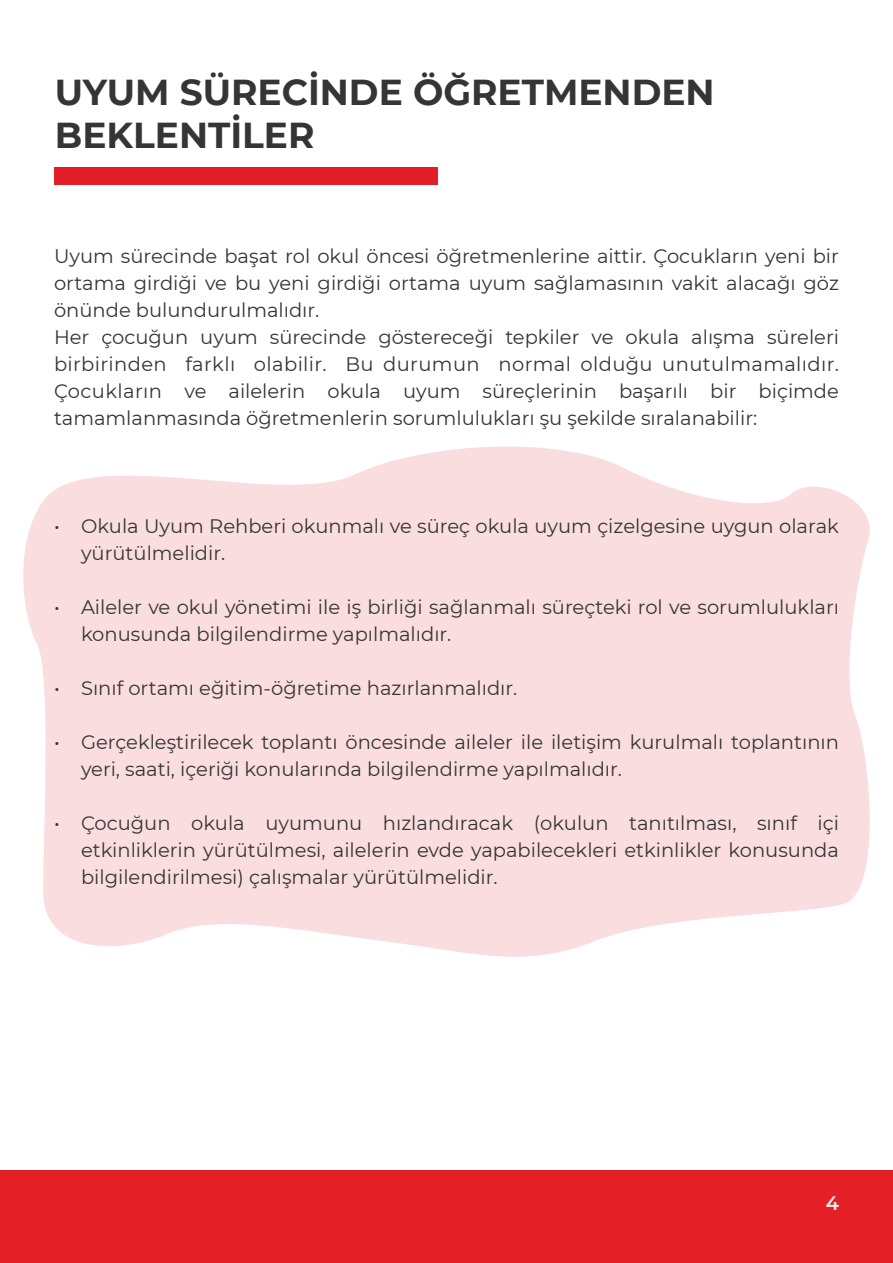
<style>
.page{position:relative;width:893px;height:1263px;background:#fff}
.page>*{position:absolute;margin:0;border:0;box-sizing:border-box;transform-origin:0 0}
.t1{font:700 36px/43.2px "Montserrat";color:#363536}
.t2{font:19.5px/27px "Montserrat";color:#363536}
.t3{font:600 19.5px "Montserrat";color:#ebebeb}
</style>
<div class="page">
<div style="left:54px;top:167px;width:383px;height:18px;background:#e31d26"></div>
<div style="left:0;top:1171px;width:893px;height:92px;background:#e41f25"></div>
<svg style="left:23px;top:446px;width:847px;height:511px;background:#fae1e2"></svg>
<h1 class="t1" style="left:55px;top:69px;width:661px">UYUM SÜRECİNDE ÖĞRETMENDEN<br>BEKLENTİLER</h1>
<p class="t2" style="left:54px;top:242px;width:786px">Uyum sürecinde başat rol okul öncesi öğretmenlerine aittir. Çocukların yeni bir ortama girdiği ve bu yeni girdiği ortama uyum sağlamasının vakit alacağı göz önünde bulundurulmalıdır.<br>Her çocuğun uyum sürecinde göstereceği tepkiler ve okula alışma süreleri birbirinden farklı olabilir. Bu durumun normal olduğu unutulmamalıdır.<br>Çocukların ve ailelerin okula uyum süreçlerinin başarılı bir biçimde tamamlanmasında öğretmenlerin sorumlulukları şu şekilde sıralanabilir:</p>
<p class="t2" style="left:81px;top:513px;width:759px;text-indent:-27px">• Okula Uyum Rehberi okunmalı ve süreç okula uyum çizelgesine uygun olarak yürütülmelidir.</p>
<p class="t2" style="left:81px;top:594px;width:759px;text-indent:-27px">• Aileler ve okul yönetimi ile iş birliği sağlanmalı süreçteki rol ve sorumlulukları konusunda bilgilendirme yapılmalıdır.</p>
<p class="t2" style="left:54px;top:675px;width:465px">• Sınıf ortamı eğitim-öğretime hazırlanmalıdır.</p>
<p class="t2" style="left:81px;top:729px;width:759px;text-indent:-27px">• Gerçekleştirilecek toplantı öncesinde aileler ile iletişim kurulmalı toplantının yeri, saati, içeriği konularında bilgilendirme yapılmalıdır.</p>
<p class="t2" style="left:81px;top:810px;width:759px;text-align:justify;text-indent:-27px">• Çocuğun okula uyumunu hızlandıracak (okulun tanıtılması, sınıf içi etkinliklerin yürütülmesi, ailelerin evde yapabilecekleri etkinlikler konusunda bilgilendirilmesi) çalışmalar yürütülmelidir.</p>
<p class="t3" style="left:826px;top:1192px;width:15px">4</p>
</div>
